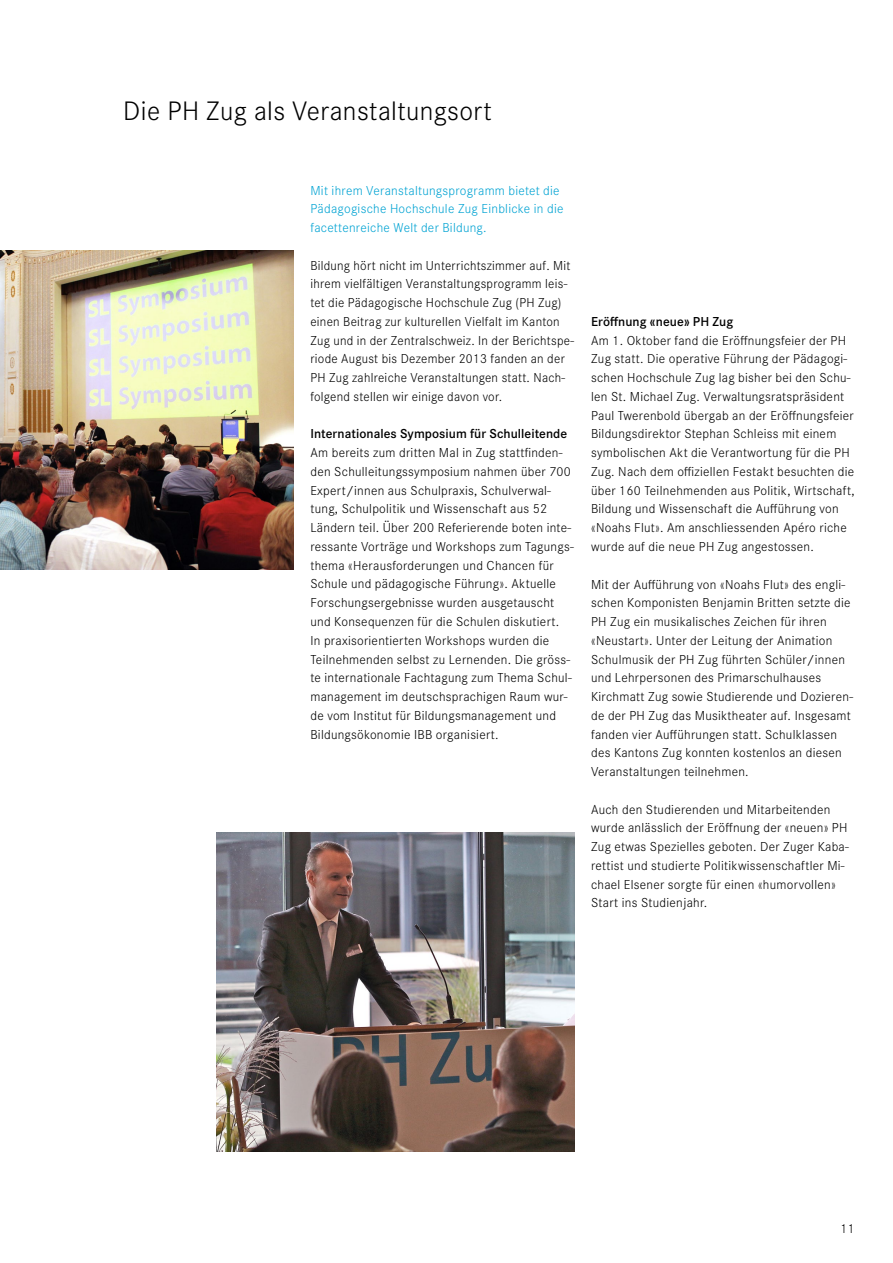
<style>
.page{position:relative;width:893px;height:1263px;background:#fff}
.page>*{position:absolute;margin:0;border:0;box-sizing:border-box;transform-origin:0 0}
.t1{font:300 27.75px "Corporate S";letter-spacing:.015em;color:#000}
.t2{font:300 13.5px/18.8px "Corporate S";letter-spacing:.02em;color:#000}
.t3{font:300 13.5px/18.8px "Corporate S";letter-spacing:.02em;color:#00a3d3}
.t4{font:600 13.5px "Corporate S";letter-spacing:.005em;color:#000}
</style>
<div class="page">
<img style="left:0;top:251px;width:293px;height:319px">
<img style="left:217px;top:832px;width:357px;height:319px">
<h1 class="t1" style="left:123px;top:92px;width:370px">Die PH Zug als Veranstaltungsort</h1>
<p class="t3" style="left:310px;top:180px;width:255px">Mit ihrem Veranstaltungsprogramm bietet die<br>Pädagogische Hochschule Zug Einblicke in die facettenreiche Welt der Bildung.</p>
<p class="t2" style="left:310px;top:255px;width:265px">Bildung hört nicht im Unterrichtszimmer auf. Mit ihrem vielfältigen Veranstaltungsprogramm leis&shy;tet die Pädagogische Hochschule Zug (PH Zug) einen Beitrag zur kulturellen Vielfalt im Kanton Zug und in der Zentralschweiz. In der Berichtspe&shy;riode August bis Dezember 2013 fanden an der PH Zug zahlreiche Veranstaltungen statt. Nach&shy;folgend stellen wir einige davon vor.</p>
<p class="t4" style="left:310px;top:425px;width:258px">Internationales Symposium für Schulleitende</p>
<p class="t2" style="left:310px;top:443px;width:265px">Am bereits zum dritten Mal in Zug stattfinden&shy;den Schulleitungssymposium nahmen über 700<br>Expert/innen aus Schulpraxis, Schulverwal&shy;tung, Schulpolitik und Wissenschaft aus 52<br>Ländern teil. Über 200 Referierende boten inte&shy;ressante Vorträge und Workshops zum Tagungs&shy;thema «Herausforderungen und Chancen für Schule und pädagogische Führung». Aktuelle Forschungsergebnisse wurden ausgetauscht und Konsequenzen für die Schulen diskutiert.<br>In praxisorientierten Workshops wurden die Teilnehmenden selbst zu Lernenden. Die gröss&shy;te internationale Fachtagung zum Thema Schul&shy;management im deutschsprachigen Raum wur&shy;de vom Institut für Bildungsmanagement und Bildungsökonomie IBB organisiert.</p>
<p class="t4" style="left:591px;top:312px;width:144px">Eröffnung «neue» PH Zug</p>
<p class="t2" style="left:591px;top:330px;width:265px">Am 1. Oktober fand die Eröffnungsfeier der PH Zug statt. Die operative Führung der Pädagogi&shy;schen Hochschule Zug lag bisher bei den Schu&shy;len St. Michael Zug. Verwaltungsratspräsident Paul Twerenbold übergab an der Eröffnungsfeier Bildungsdirektor Stephan Schleiss mit einem symbolischen Akt die Verantwortung für die PH Zug. Nach dem offiziellen Festakt besuchten die über 160 Teilnehmenden aus Politik, Wirtschaft, Bildung und Wissenschaft die Aufführung von «Noahs Flut». Am anschliessenden Apéro riche wurde auf die neue PH Zug angestossen.</p>
<p class="t2" style="left:591px;top:574px;width:264px">Mit der Aufführung von «Noahs Flut» des engli&shy;schen Komponisten Benjamin Britten setzte die PH Zug ein musikalisches Zeichen für ihren «Neustart». Unter der Leitung der Animation Schulmusik der PH Zug führten Schüler/innen und Lehrpersonen des Primarschulhauses Kirchmatt Zug sowie Studierende und Dozieren&shy;de der PH Zug das Musiktheater auf. Insgesamt fanden vier Aufführungen statt. Schulklassen des Kantons Zug konnten kostenlos an diesen Veranstaltungen teilnehmen.</p>
<p class="t2" style="left:591px;top:799px;width:259px">Auch den Studierenden und Mitarbeitenden wurde anlässlich der Eröffnung der «neuen» PH Zug etwas Spezielles geboten. Der Zuger Kaba&shy;rettist und studierte Politikwissenschaftler Mi&shy;chael Elsener sorgte für einen «humorvollen» Start ins Studienjahr.</p>
<p class="t2" style="left:840px;top:1219px;width:16px">11</p>
</div>
